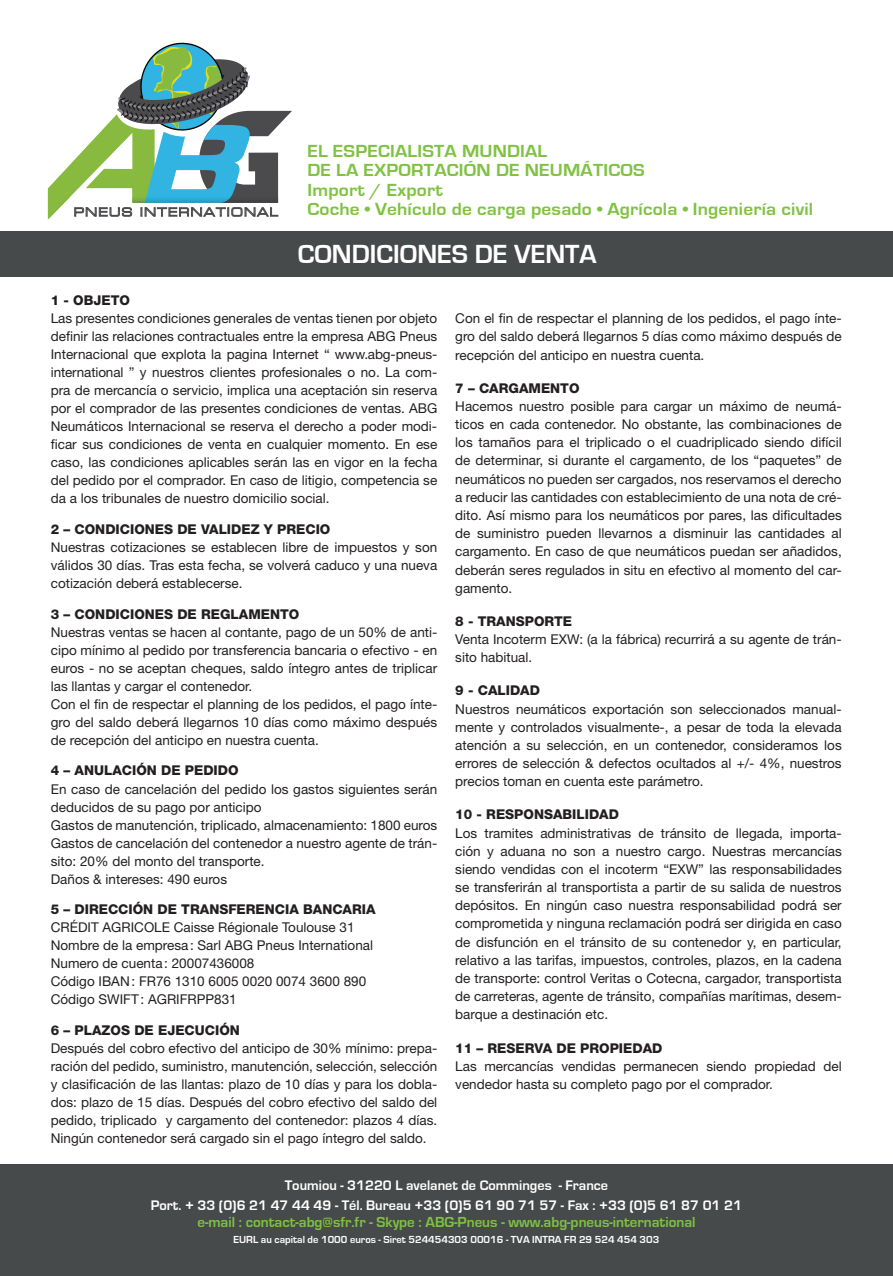
<style>
.page{position:relative;width:893px;height:1276px;background:#fff}
.page>*{position:absolute;margin:0;border:0;box-sizing:border-box;transform-origin:0 0}
.t1{font:700 27px "Eurostile";color:#fff}
.t2{font:700 18px/19.5px "Eurostile";letter-spacing:.01em;color:#7fc241;scale:1.07 1}
.t3{font:700 15px "Eurostile";color:#7fc241}
.t4{font:700 14.25px/20px "Eurostile";color:#fff;text-align:center}
.t5{font:13.5px/18px "Helvetica Neue";color:#231f20;text-align:justify}
.t6{font:800 13.5px "Helvetica Neue";color:#231f20}
.t7{font:700 10.5px "Eurostile";color:#fff}
</style>
<div class="page">
<svg style="left:48px;top:42px;width:244px;height:178px"></svg>
<div style="left:0;top:231px;width:893px;height:45px;background:#474a4a"></div>
<div style="left:0;top:1164px;width:893px;height:112px;background:#474a4a"></div>
<h2 class="t2" style="left:307px;top:142px;width:474px">EL especialista mundial<br>de la exportación de neumáticos<br>Import / Export<br>Coche • Vehículo de carga pesado • Agrícola • Ingeniería civil</h2>
<h1 class="t1" style="left:298px;top:239px;width:300px">CONDICIONES DE VENTA</h1>
<p class="t6" style="left:51px;top:292px;width:81px">1 - OBJETO</p>
<p class="t5" style="left:51px;top:309px;width:388px">Las presentes condiciones generales de ventas tienen por objeto definir las relaciones contractuales entre la empresa ABG Pneus Internacional que explota la pagina Internet “ www.abg-pneus&shy;international ” y nuestros clientes profesionales o no. La com&shy;pra de mercancía o servicio, implica una aceptación sin reserva por el comprador de las presentes condiciones de ventas. ABG Neumáticos Internacional se reserva el derecho a poder modi&shy;ficar sus condiciones de venta en cualquier momento. En ese caso, las condiciones aplicables serán las en vigor en la fecha del pedido por el comprador. En caso de litigio, competencia se da a los tribunales de nuestro domicilio social.</p>
<p class="t6" style="left:51px;top:521px;width:281px">2 – CONDICIONES DE VALIDEZ Y PRECIO</p>
<p class="t5" style="left:51px;top:538px;width:388px">Nuestras cotizaciones se establecen libre de impuestos y son válidos 30 días. Tras esta fecha, se volverá caduco y una nueva cotización deberá establecerse.</p>
<p class="t6" style="left:51px;top:606px;width:250px">3 – CONDICIONES DE REGLAMENTO</p>
<p class="t5" style="left:51px;top:622px;width:388px;text-align:left">Nuestras ventas se hacen al contante, pago de un 50% de anti&shy;cipo mínimo al pedido por transferencia bancaria o efectivo - en euros - no se aceptan cheques, saldo íntegro antes de triplicar las llantas y cargar el contenedor.<br>Con el fin de respectar el planning de los pedidos, el pago ínte&shy;gro del saldo deberá llegarnos 10 días como máximo después de recepción del anticipo en nuestra cuenta.</p>
<p class="t6" style="left:51px;top:762px;width:189px">4 – ANULACIÓN DE PEDIDO</p>
<p class="t5" style="left:51px;top:779px;width:388px;text-align:left">En caso de cancelación del pedido los gastos siguientes serán deducidos de su pago por anticipo<br>Gastos de manutención, triplicado, almacenamiento: 1800 euros Gastos de cancelación del contenedor a nuestro agente de trán&shy;sito: 20% del monto del transporte.<br>Daños &amp; intereses: 490 euros</p>
<p class="t6" style="left:51px;top:901px;width:326px">5 – DIRECCIÓN DE TRANSFERENCIA BANCARIA</p>
<p class="t5" style="left:51px;top:918px;width:324px;text-align:left">CRÉDIT AGRICOLE Caisse Régionale Toulouse 31<br>Nombre de la empresa: Sarl ABG Pneus International Numero de cuenta: 20007436008<br>Código IBAN: FR76 1310 6005 0020 0074 3600 890<br>Código SWIFT: AGRIFRPP831</p>
<p class="t6" style="left:51px;top:1022px;width:191px">6 – PLAZOS DE EJECUCIÓN</p>
<p class="t5" style="left:51px;top:1039px;width:388px">Después del cobro efectivo del anticipo de 30% mínimo: prepa&shy;ración del pedido, suministro, manutención, selección, selección y clasificación de las llantas: plazo de 10 días y para los dobla&shy;dos: plazo de 15 días. Después del cobro efectivo del saldo del pedido, triplicado y cargamento del contenedor: plazos 4 días.<br>Ningún contenedor será cargado sin el pago íntegro del saldo.</p>
<p class="t5" style="left:455px;top:309px;width:388px">Con el fin de respectar el planning de los pedidos, el pago ínte&shy;gro del saldo deberá llegarnos 5 días como máximo después de recepción del anticipo en nuestra cuenta.</p>
<p class="t6" style="left:455px;top:380px;width:45px">7 – CARGAMENTO</p>
<p class="t5" style="left:455px;top:397px;width:388px">Hacemos nuestro posible para cargar un máximo de neumá&shy;ticos en cada contenedor. No obstante, las combinaciones de los tamaños para el triplicado o el cuadriplicado siendo difícil de determinar, si durante el cargamento, de los “paquetes” de neumáticos no pueden ser cargados, nos reservamos el derecho a reducir las cantidades con establecimiento de una nota de cré&shy;dito. Así mismo para los neumáticos por pares, las dificultades de suministro pueden llevarnos a disminuir las cantidades al cargamento. En caso de que neumáticos puedan ser añadidos, deberán seres regulados in situ en efectivo al momento del car&shy;gamento.</p>
<p class="t6" style="left:455px;top:613px;width:118px">8 - TRANSPORTE</p>
<p class="t5" style="left:455px;top:630px;width:388px">Venta Incoterm EXW: (a la fábrica) recurrirá a su agente de trán&shy;sito habitual.</p>
<p class="t6" style="left:455px;top:682px;width:86px">9 - CALIDAD</p>
<p class="t5" style="left:455px;top:699px;width:388px">Nuestros neumáticos exportación son seleccionados manual&shy;mente y controlados visualmente-, a pesar de toda la elevada atención a su selección, en un contenedor, consideramos los errores de selección &amp; defectos ocultados al +/- 4%, nuestros precios toman en cuenta este parámetro.</p>
<p class="t6" style="left:455px;top:806px;width:165px">10 - RESPONSABILIDAD</p>
<p class="t5" style="left:455px;top:823px;width:388px">Los tramites administrativas de tránsito de llegada, importa&shy;ción y aduana no son a nuestro cargo. Nuestras mercancías siendo vendidas con el incoterm “EXW” las responsabilidades se transferirán al transportista a partir de su salida de nuestros depósitos. En ningún caso nuestra responsabilidad podrá ser comprometida y ninguna reclamación podrá ser dirigida en caso de disfunción en el tránsito de su contenedor y, en particular, relativo a las tarifas, impuestos, controles, plazos, en la cadena de transporte: control Veritas o Cotecna, cargador, transportista de carreteras, agente de tránsito, compañías marítimas, desem&shy;barque a destinación etc.</p>
<p class="t6" style="left:455px;top:1039px;width:209px">11 – RESERVA DE PROPIEDAD</p>
<p class="t5" style="left:455px;top:1056px;width:388px">Las mercancías vendidas permanecen siendo propiedad del vendedor hasta su completo pago por el comprador.</p>
<p class="t4" style="left:151px;top:1176px;width:593px">Toumiou - 31220 L avelanet de Comminges - France<br>Port. + 33 (0)6 21 47 44 49 - Tél. Bureau +33 (0)5 61 90 71 57 - Fax : +33 (0)5 61 87 01 21</p>
<p class="t3" style="left:197px;top:1213px;width:500px">e-mail : contact-abg@sfr.fr - Skype : ABG-Pneus - www.abg-pneus-international</p>
<p class="t7" style="left:234px;top:1234px;width:427px">EURL au capital de 1000 euros - Siret 524454303 00016 - TVA INTRA FR 29 524 454 303</p>
</div>
